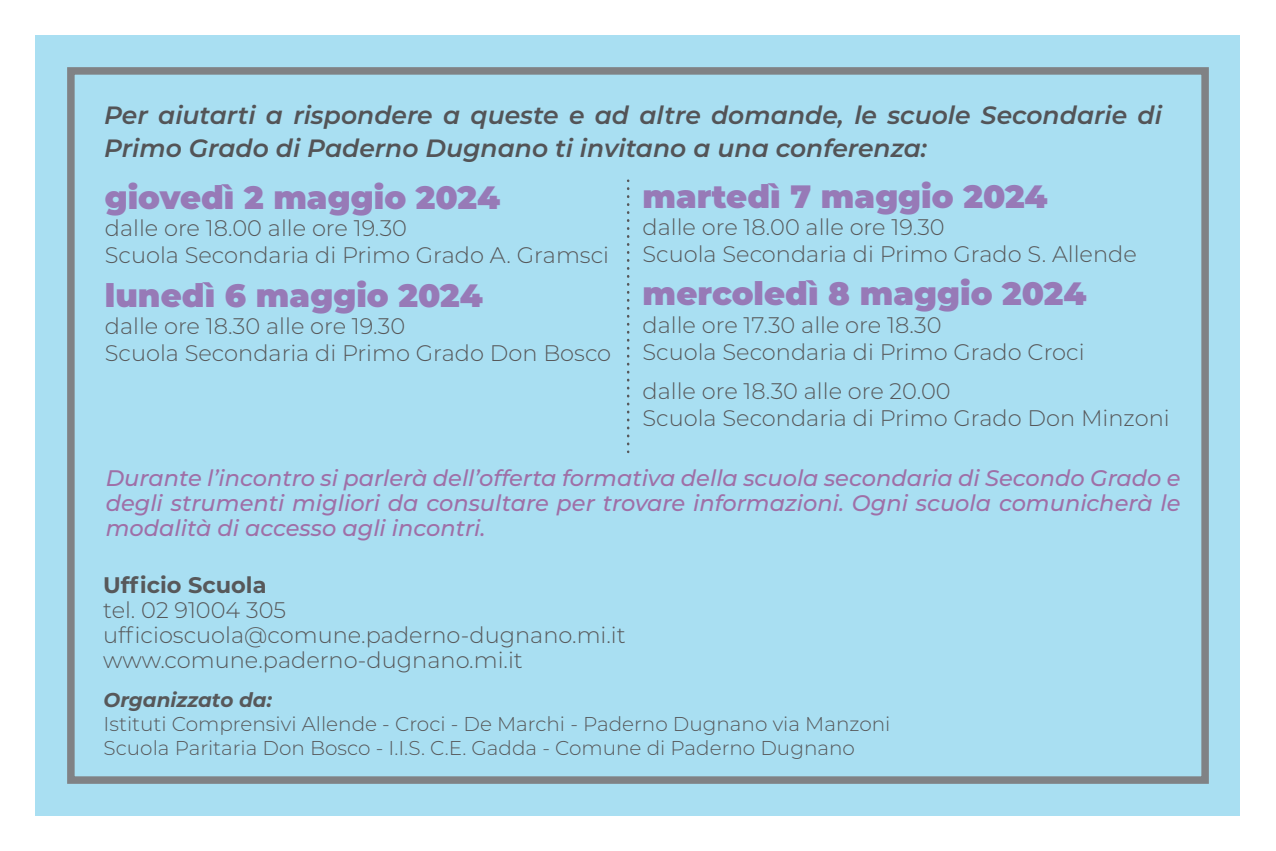
<style>
.page{position:relative;width:1276px;height:851px;background:#fff}
.page>*{position:absolute;margin:0;border:0;box-sizing:border-box;transform-origin:0 0}
.t1{font:900 32.25px "Montserrat";color:#977ab7}
.t2{font:italic 600 25px/32.5px "Montserrat";color:#535457}
.t3{font:300 22.5px/27px "Montserrat";color:#57585a}
.t4{font:italic 500 22.5px/25px "Montserrat";color:#9f6fa7;text-align:justify}
.t5{font:700 22.5px "Montserrat";color:#57585a}
.t6{font:300 20px/24px "Montserrat";color:#57585a}
.t7{font:italic 700 20px "Montserrat";color:#57585a}
</style>
<div class="page">
<div style="left:35px;top:35px;width:1204px;height:780px;background:#a9dff2"></div>
<div style="left:67px;top:67px;width:1141px;height:716px;border:8px solid #808285"></div>
<svg style="left:627px;top:188px;width:2px;height:264px"></svg>
<p class="t2" style="left:104px;top:98px;width:1059px">Per aiutarti a rispondere a queste e ad altre domande, le scuole Secondarie di<br>Primo Grado di Paderno Dugnano ti invitano a una conferenza:</p>
<h1 class="t1" style="left:642px;top:172px;width:406px">martedì 7 maggio 2024</h1>
<p class="t3" style="left:642px;top:212px;width:496px">dalle ore 18.00 alle ore 19.30<br>Scuola Secondaria di Primo Grado S. Allende</p>
<h1 class="t1" style="left:642px;top:270px;width:445px">mercoledì 8 maggio 2024</h1>
<p class="t3" style="left:642px;top:310px;width:443px">dalle ore 17.30 alle ore 18.30<br>Scuola Secondaria di Primo Grado Croci</p>
<p class="t3" style="left:642px;top:377px;width:528px">dalle ore 18.30 alle ore 20.00<br>Scuola Secondaria di Primo Grado Don Minzoni</p>
<h1 class="t1" style="left:105px;top:173px;width:397px">giovedì 2 maggio 2024</h1>
<p class="t3" style="left:105px;top:214px;width:506px">dalle ore 18.00 alle ore 19.30<br>Scuola Secondaria di Primo Grado A. Gramsci</p>
<h1 class="t1" style="left:105px;top:271px;width:379px">lunedì 6 maggio 2024</h1>
<p class="t3" style="left:105px;top:311px;width:508px">dalle ore 18.30 alle ore 19.30<br>Scuola Secondaria di Primo Grado Don Bosco</p>
<p class="t4" style="left:106px;top:464px;width:1076px">Durante l’incontro si parlerà dell’offerta formativa della scuola secondaria di Secondo Grado e degli strumenti migliori da consultare per trovare informazioni. Ogni scuola comunicherà le modalità di accesso agli incontri.</p>
<p class="t5" style="left:103px;top:568px;width:165px">Ufficio Scuola</p>
<p class="t3" style="left:103px;top:596px;width:524px;line-height:25px">tel. 02 91004 305 ufficioscuola@comune.paderno-dugnano.mi.it www.comune.paderno-dugnano.mi.it</p>
<p class="t7" style="left:104px;top:685px;width:170px">Organizzato da:</p>
<p class="t6" style="left:104px;top:710px;width:788px">Istituti Comprensivi Allende - Croci - De Marchi - Paderno Dugnano via Manzoni<br>Scuola Paritaria Don Bosco - I.I.S. C.E. Gadda - Comune di Paderno Dugnano</p>
</div>
